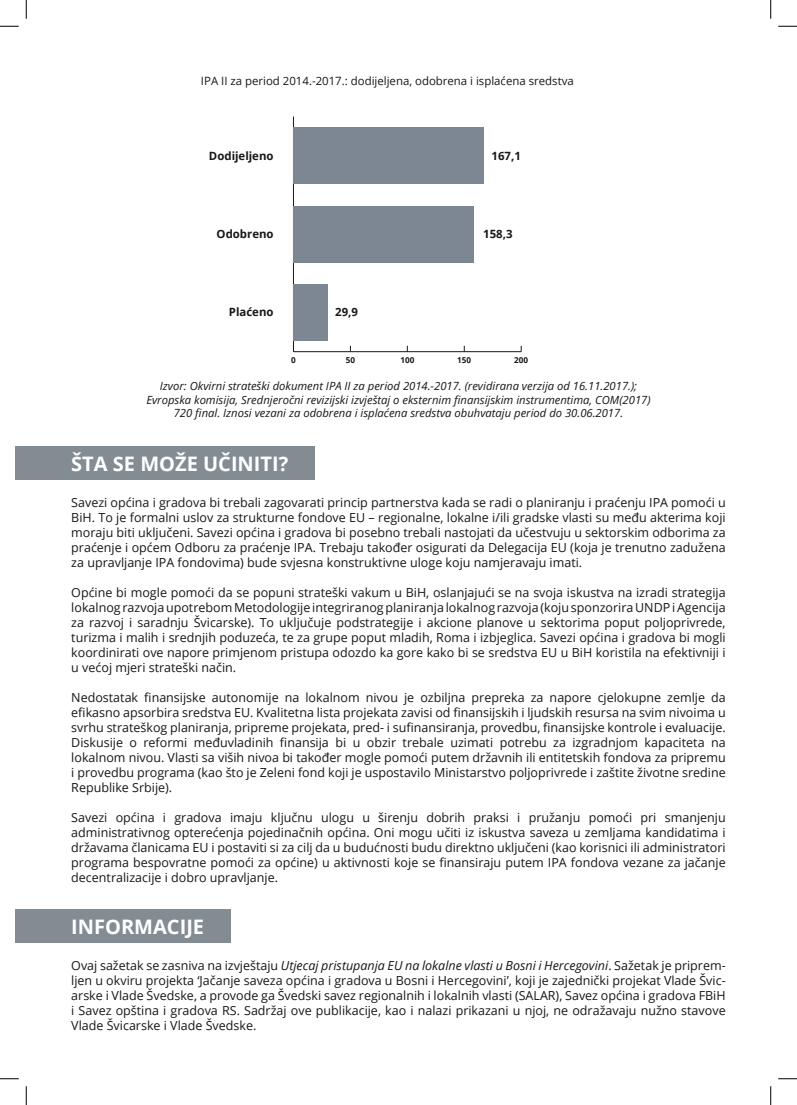
<style>
.page{position:relative;width:797px;height:1105px;background:#fff}
.page>*{position:absolute;margin:0;border:0;box-sizing:border-box;transform-origin:0 0}
.t1{font:700 20px "Open Sans";color:#fff}
.t2{font:12.5px/15px "Open Sans";color:#1a161a;text-align:justify}
.t3{font:11.38px "Open Sans";color:#1a161a}
.t4{font:700 11.38px "Open Sans";color:#1a161a}
.t5{font:italic 11.25px/13.5px "Open Sans";color:#1a161a;text-align:center}
.t6{font:700 8.12px "Open Sans";color:#1a161a}
.s1{font-style:italic}
</style>
<div class="page">
<div style="left:16px;top:446px;width:299px;height:34px;background:#838b93"></div>
<div style="left:16px;top:910px;width:215px;height:33px;background:#838b93"></div>
<hr style="left:293px;top:351px;width:228px;height:1px;background:#1a161a">
<hr style="left:293px;top:117px;width:1px;height:235px;background:#1a161a">
<div style="left:293px;top:284px;width:34px;height:57px;background:#7d8793"></div>
<div style="left:293px;top:206px;width:180px;height:56px;background:#7d8793"></div>
<div style="left:293px;top:128px;width:190px;height:56px;background:#7d8793"></div>
<svg style="left:0;top:25px;width:19px;height:2px"></svg>
<svg style="left:778px;top:25px;width:19px;height:2px"></svg>
<svg style="left:0;top:1078px;width:19px;height:1px"></svg>
<svg style="left:778px;top:1078px;width:19px;height:1px"></svg>
<svg style="left:25px;top:0;width:2px;height:19px"></svg>
<svg style="left:25px;top:1086px;width:2px;height:19px"></svg>
<svg style="left:770px;top:0;width:1px;height:19px"></svg>
<svg style="left:770px;top:1086px;width:1px;height:19px"></svg>
<p class="t3" style="left:201px;top:73px;width:374px">IPA II za period 2014.-2017.: dodijeljena, odobrena i isplaćena sredstva</p>
<p class="t4" style="left:209px;top:148px;width:66px">Dodijeljeno</p>
<p class="t4" style="left:216px;top:226px;width:59px">Odobreno</p>
<p class="t4" style="left:491px;top:148px;width:31px">167,1</p>
<p class="t4" style="left:483px;top:226px;width:31px">158,3</p>
<p class="t4" style="left:229px;top:304px;width:46px">Plaćeno</p>
<p class="t4" style="left:335px;top:304px;width:24px">29,9</p>
<p class="t6" style="left:291px;top:355px;width:6px">0</p>
<p class="t6" style="left:346px;top:355px;width:11px">50</p>
<p class="t6" style="left:400px;top:355px;width:15px">100</p>
<p class="t6" style="left:457px;top:355px;width:15px">150</p>
<p class="t6" style="left:514px;top:355px;width:15px">200</p>
<p class="t5" style="left:146px;top:379px;width:506px">Izvor: Okvirni strateški dokument IPA II za period 2014.-2017. (revidirana verzija od 16.11.2017.);<br>Evropska komisija, Srednjeročni revizijski izvještaj o eksternim finansijskim instrumentima, COM(2017)<br>720 final. Iznosi vezani za odobrena i isplaćena sredstva obuhvataju period do 30.06.2017.</p>
<p class="t1" style="left:71px;top:449px;width:218px">ŠTA SE MOŽE UČINITI?</p>
<p class="t2" style="left:71px;top:495px;width:656px">Savezi općina i gradova bi trebali zagovarati princip partnerstva kada se radi o planiranju i praćenju IPA pomoći u BiH. To je formalni uslov za strukturne fondove EU – regionalne, lokalne i/ili gradske vlasti su među akterima koji moraju biti uključeni. Savezi općina i gradova bi posebno trebali nastojati da učestvuju u sektorskim odborima za praćenje i općem Odboru za praćenje IPA. Trebaju također osigurati da Delegacija EU (koja je trenutno zadužena za upravljanje IPA fondovima) bude svjesna konstruktivne uloge koju namjeravaju imati.</p>
<p class="t2" style="left:71px;top:585px;width:656px">Općine bi mogle pomoći da se popuni strateški vakum u BiH, oslanjajući se na svoja iskustva na izradi strategija lokalnog razvoja upotrebom Metodologije integriranog planiranja lokalnog razvoja (koju sponzorira UNDP i Agencija za razvoj i saradnju Švicarske). To uključuje podstrategije i akcione planove u sektorima poput poljoprivrede, turizma i malih i srednjih poduzeća, te za grupe poput mladih, Roma i izbjeglica. Savezi općina i gradova bi mogli koordinirati ove napore primjenom pristupa odozdo ka gore kako bi se sredstva EU u BiH koristila na efektivniji i u većoj mjeri strateški način.</p>
<p class="t2" style="left:71px;top:690px;width:656px">Nedostatak finansijske autonomije na lokalnom nivou je ozbiljna prepreka za napore cjelokupne zemlje da efikasno apsorbira sredstva EU. Kvalitetna lista projekata zavisi od finansijskih i ljudskih resursa na svim nivoima u svrhu strateškog planiranja, pripreme projekata, pred- i sufinansiranja, provedbu, finansijske kontrole i evaluacije.<br>Diskusije o reformi međuvladinih finansija bi u obzir trebale uzimati potrebu za izgradnjom kapaciteta na lokalnom nivou. Vlasti sa viših nivoa bi također mogle pomoći putem državnih ili entitetskih fondova za pripremu i provedbu programa (kao što je Zeleni fond koji je uspostavilo Ministarstvo poljoprivrede i zaštite životne sredine Republike Srbije).</p>
<p class="t2" style="left:71px;top:810px;width:656px">Savezi općina i gradova imaju ključnu ulogu u širenju dobrih praksi i pružanju pomoći pri smanjenju administrativnog opterećenja pojedinačnih općina. Oni mogu učiti iz iskustva saveza u zemljama kandidatima i državama članicama EU i postaviti si za cilj da u budućnosti budu direktno uključeni (kao korisnici ili administratori programa bespovratne pomoći za općine) u aktivnosti koje se finansiraju putem IPA fondova vezane za jačanje decentralizacije i dobro upravljanje.</p>
<p class="t1" style="left:71px;top:913px;width:134px">INFORMACIJE</p>
<p class="t2" style="left:71px;top:958px;width:656px">Ovaj sažetak se zasniva na izvještaju <span class="s1">Utjecaj pristupanja EU na lokalne vlasti u Bosni i Hercegovini</span>. Sažetak je priprem&shy;ljen u okviru projekta ‘Jačanje saveza općina i gradova u Bosni i Hercegovini’, koji je zajednički projekat Vlade Švic&shy;arske i Vlade Švedske, a provode ga Švedski savez regionalnih i lokalnih vlasti (SALAR), Savez općina i gradova FBiH i Savez opština i gradova RS. Sadržaj ove publikacije, kao i nalazi prikazani u njoj, ne odražavaju nužno stavove Vlade Švicarske i Vlade Švedske.</p>
</div>
